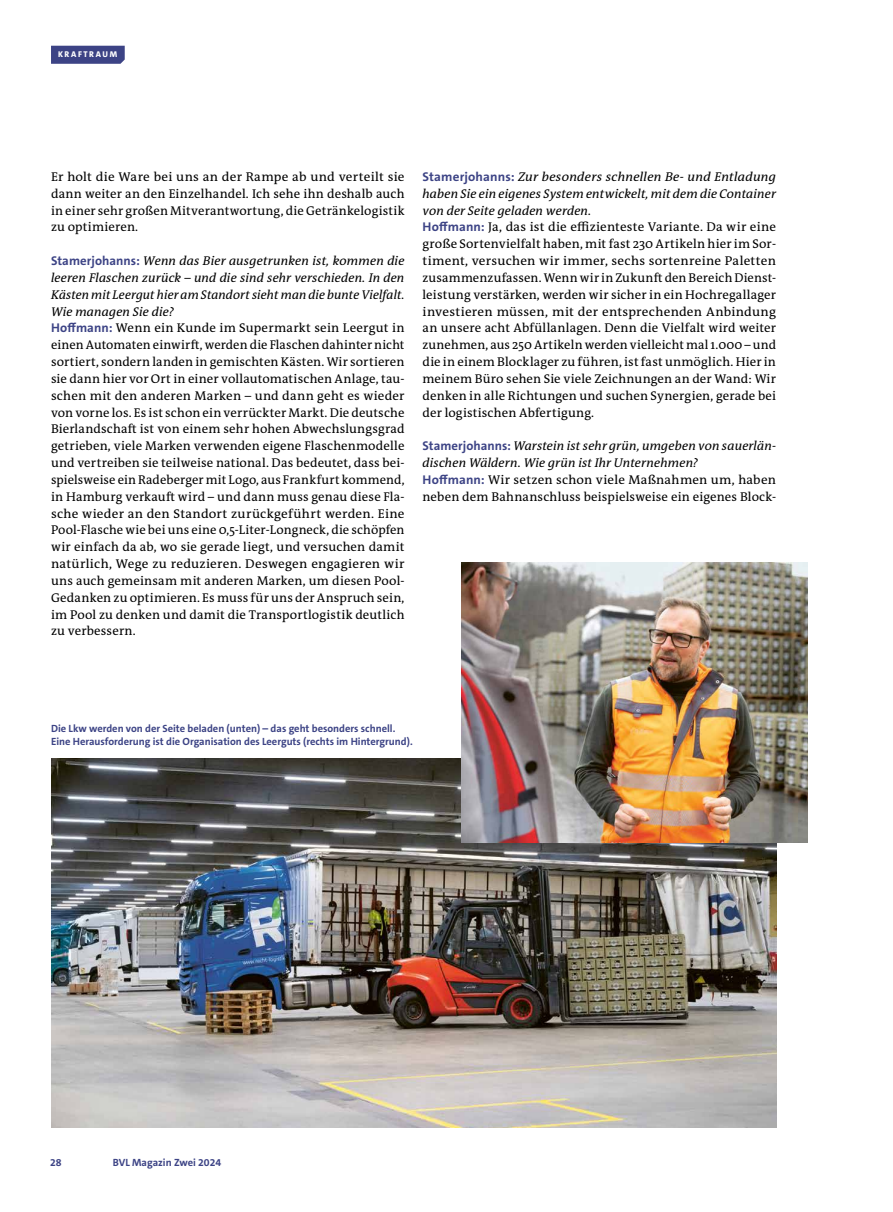
<style>
.page{position:relative;width:893px;height:1212px;background:#fff}
.page>*{position:absolute;margin:0;border:0;box-sizing:border-box;transform-origin:0 0}
.t1{font:12.75px/16.8px "The Antiqua B W5 Plain";letter-spacing:.01em;color:#000}
.t2{font:700 10.5px/12.6px "The Sans C5";color:#3c4385}
.t3{font:800 8.4px "The Sans C5";letter-spacing:.19em;color:#fff}
.s1{font-family:"The Sans C5";font-weight:700;color:#3c4385}
.s2{font-style:italic}
</style>
<div class="page">
<img style="left:51px;top:758px;width:725px;height:370px">
<img style="left:461px;top:563px;width:347px;height:279px">
<svg style="left:51px;top:46px;width:74px;height:18px"></svg>
<p class="t3" style="left:58px;top:48px;width:61px">KRAFTRAUM</p>
<p class="t1" style="left:51px;top:168px;width:355px;text-align:justify">Er holt die Ware bei uns an der Rampe ab und verteilt sie dann weiter an den Einzelhandel. Ich sehe ihn deshalb auch in einer sehr großen Mitverantwortung, die Getränkelogistik zu optimieren.</p>
<p class="t1" style="left:51px;top:252px;width:355px"><span class="s1">Stamerjohanns:</span> <span class="s2">Wenn das Bier ausgetrunken ist, kommen die leeren Flaschen zurück – und die sind sehr verschieden. In den Kästen mit Leergut hier am Standort sieht man die bunte Vielfalt.<br>Wie managen Sie die?<br></span><span class="s1">Hoffmann:</span> Wenn ein Kunde im Supermarkt sein Leergut in einen Automaten einwirft, werden die Flaschen dahinter nicht sortiert, sondern landen in gemischten Kästen. Wir sortieren sie dann hier vor Ort in einer vollautomatischen Anlage, tau&shy;schen mit den anderen Marken – und dann geht es wieder von vorne los. Es ist schon ein verrückter Markt. Die deutsche Bierlandschaft ist von einem sehr hohen Abwechslungsgrad getrieben, viele Marken verwenden eigene Flaschenmodelle und vertreiben sie teilweise national. Das bedeutet, dass bei&shy;spielsweise ein Radeberger mit Logo, aus Frankfurt kommend, in Hamburg verkauft wird – und dann muss genau diese Fla&shy;sche wieder an den Standort zurückgeführt werden. Eine Pool-Flasche wie bei uns eine 0,5-Liter-Longneck, die schöpfen wir einfach da ab, wo sie gerade liegt, und versuchen damit natürlich, Wege zu reduzieren. Deswegen engagieren wir uns auch gemeinsam mit anderen Marken, um diesen Pool-Gedanken zu optimieren. Es muss für uns der Anspruch sein, im Pool zu denken und damit die Transportlogistik deutlich zu verbessern.</p>
<p class="t1" style="left:423px;top:168px;width:355px"><span class="s1">Stamerjohanns:</span> <span class="s2">Zur besonders schnellen Be- und Entladung haben Sie ein eigenes System entwickelt, mit dem die Container von der Seite geladen werden.<br></span><span class="s1">Hoffmann:</span> Ja, das ist die effizienteste Variante. Da wir eine große Sortenvielfalt haben, mit fast 230 Artikeln hier im Sor&shy;timent, versuchen wir immer, sechs sortenreine Paletten zusammenzufassen. Wenn wir in Zukunft den Bereich Dienst&shy;leistung verstärken, werden wir sicher in ein Hochregallager investieren müssen, mit der entsprechenden Anbindung an unsere acht Abfüllanlagen. Denn die Vielfalt wird weiter zunehmen, aus 250 Artikeln werden vielleicht mal 1.000 – und die in einem Blocklager zu führen, ist fast unmöglich. Hier in meinem Büro sehen Sie viele Zeichnungen an der Wand: Wir denken in alle Richtungen und suchen Synergien, gerade bei der logistischen Abfertigung.</p>
<p class="t1" style="left:423px;top:438px;width:355px"><span class="s1">Stamerjohanns:</span> <span class="s2">Warstein ist sehr grün, umgeben von sauerlän&shy;dischen Wäldern. Wie grün ist Ihr Unternehmen?<br></span><span class="s1">Hoffmann:</span> Wir setzen schon viele Maßnahmen um, haben neben dem Bahnanschluss beispielsweise ein eigenes Block-</p>
<p class="t2" style="left:51px;top:722px;width:363px">Die Lkw werden von der Seite beladen (unten) – das geht besonders schnell.<br>Eine Herausforderung ist die Organisation des Leerguts (rechts im Hintergrund).</p>
<p class="t2" style="left:50px;top:1156px;width:13px">28</p>
<p class="t2" style="left:113px;top:1156px;width:110px">BVL Magazin Zwei 2024</p>
</div>
